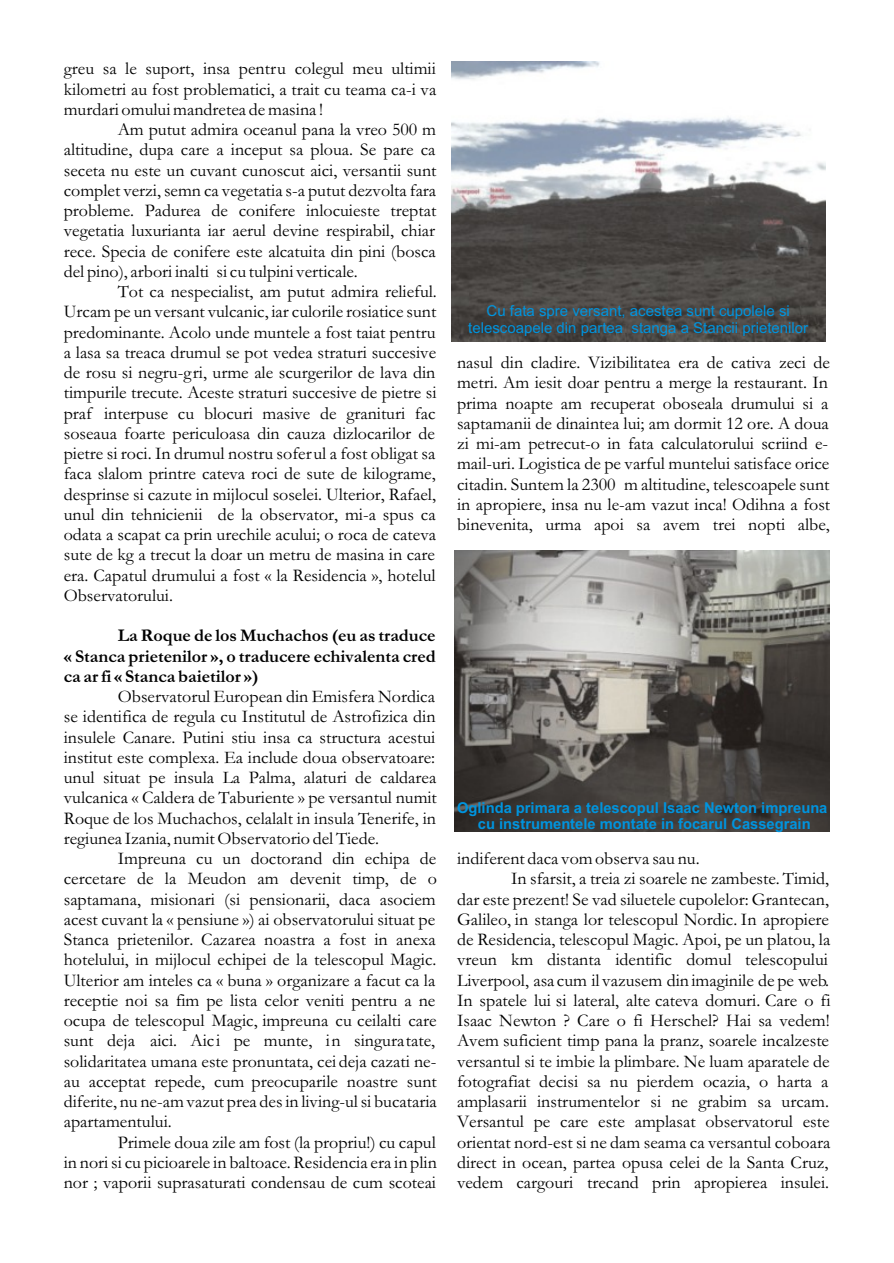
<style>
.page{position:relative;width:894px;height:1263px;background:#fff}
.page>*{position:absolute;margin:0;border:0;box-sizing:border-box;transform-origin:0 0}
.t1{font:18px/20.2px "Garamond";color:#000;text-align:justify}
.t2{font:700 18px/20.2px "Garamond";color:#000;text-align:justify}
.t3{font:700 15px/16.8px "Arial";color:#0094de;text-align:center}
.t4{font:15px/16.8px "Arial";color:#0094de;text-align:center}
</style>
<div class="page">
<img style="left:455px;top:551px;width:374px;height:281px">
<img style="left:451px;top:61px;width:375px;height:281px">
<p class="t1" style="left:64px;top:61px;width:374px">greu sa le suport, insa pentru colegul meu ultimii kilometri au fost problematici, a trait cu teama ca-i va murdari omului mandretea de masina !</p>
<p class="t1" style="left:64px;top:122px;width:374px;text-indent:54px">Am putut admira oceanul pana la vreo 500 m altitudine, dupa care a inceput sa ploua. Se pare ca seceta nu este un cuvant cunoscut aici, versantii sunt complet verzi, semn ca vegetatia s-a putut dezvolta fara probleme. Padurea de conifere inlocuieste treptat vegetatia luxurianta iar aerul devine respirabil, chiar rece. Specia de conifere este alcatuita din pini (bosca del pino), arbori inalti si cu tulpini verticale.</p>
<p class="t1" style="left:64px;top:284px;width:375px;text-indent:54px">Tot ca nespecialist, am putut admira relieful.<br>Urcam pe un versant vulcanic, iar culorile rosiatice sunt predominante. Acolo unde muntele a fost taiat pentru a lasa sa treaca drumul se pot vedea straturi succesive</p>
<p class="t4" style="left:468px;top:304px;width:341px">Cu fata spre versant, acestea sunt cupolele si telescoapele din partea stanga a Stancii prietenilor</p>
<p class="t1" style="left:457px;top:354px;width:375px">nasul din cladire. Vizibilitatea era de cativa zeci de</p>
<p class="t1" style="left:64px;top:365px;width:373px">de rosu si negru-gri, urme ale scurgerilor de lava din</p>
<p class="t1" style="left:457px;top:375px;width:372px">metri. Am iesit doar pentru a merge la restaurant. In</p>
<p class="t1" style="left:64px;top:385px;width:374px">timpurile trecute. Aceste straturi succesive de pietre si</p>
<p class="t1" style="left:457px;top:395px;width:373px">prima noapte am recuperat oboseala drumului si a</p>
<p class="t1" style="left:64px;top:405px;width:373px">praf interpuse cu blocuri masive de granituri fac</p>
<p class="t1" style="left:457px;top:415px;width:373px">saptamanii de dinaintea lui; am dormit 12 ore. A doua</p>
<p class="t1" style="left:64px;top:425px;width:373px">soseaua foarte periculoasa din cauza dizlocarilor de</p>
<p class="t1" style="left:457px;top:435px;width:373px">zi mi-am petrecut-o in fata calculatorului scriind e-</p>
<p class="t1" style="left:64px;top:446px;width:373px">pietre si roci. In drumul nostru soferul a fost obligat sa</p>
<p class="t1" style="left:457px;top:456px;width:374px">mail-uri. Logistica de pe varful muntelui satisface orice</p>
<p class="t1" style="left:64px;top:466px;width:373px">faca slalom printre cateva roci de sute de kilograme,</p>
<p class="t1" style="left:457px;top:476px;width:374px">citadin. Suntem la 2300 m altitudine, telescoapele sunt</p>
<p class="t1" style="left:64px;top:486px;width:374px">desprinse si cazute in mijlocul soselei. Ulterior, Rafael,</p>
<p class="t1" style="left:457px;top:496px;width:375px">in apropiere, insa nu le-am vazut inca! Odihna a fost</p>
<p class="t1" style="left:64px;top:506px;width:373px">unul din tehnicienii de la observator, mi-a spus ca</p>
<p class="t1" style="left:457px;top:516px;width:374px">binevenita, urma apoi sa avem trei nopti albe,</p>
<p class="t1" style="left:64px;top:527px;width:374px">odata a scapat ca prin urechile acului; o roca de cateva sute de kg a trecut la doar un metru de masina in care era. Capatul drumului a fost « la Residencia », hotelul Observatorului.</p>
<p class="t2" style="left:64px;top:628px;width:374px;text-indent:54px">La Roque de los Muchachos (eu as traduce « Stanca prietenilor », o traducere echivalenta cred ca ar fi « Stanca baietilor »)</p>
<p class="t1" style="left:64px;top:689px;width:375px;text-indent:54px">Observatorul European din Emisfera Nordica se identifica de regula cu Institutul de Astrofizica din insulele Canare. Putini stiu insa ca structura acestui institut este complexa. Ea include doua observatoare: unul situat pe insula La Palma, alaturi de caldarea vulcanica « Caldera de Taburiente » pe versantul numit Roque de los Muchachos, celalalt in insula Tenerife, in regiunea Izania, numit Observatorio del Tiede.</p>
<p class="t1" style="left:64px;top:851px;width:637px;text-indent:54px">Impreuna cu un doctorand din echipa de indiferent daca vom observa sau nu. cercetare de la Meudon am devenit timp, de o</p>
<p class="t3" style="left:457px;top:800px;width:372px">Oglinda primara a telescopul Isaac Newton impreuna cu instrumentele montate in focarul Cassegrain</p>
<p class="t1" style="left:64px;top:871px;width:768px;text-align:left;text-indent:447px">In sfarsit, a treia zi soarele ne zambeste. Timid, saptamana, misionari (si pensionarii, daca asociem dar este prezent! Se vad siluetele cupolelor: Grantecan, acest cuvant la « pensiune ») ai observatorului situat pe Galileo, in stanga lor telescopul Nordic. In apropiere Stanca prietenilor. Cazarea noastra a fost in anexa de Residencia, telescopul Magic. Apoi, pe un platou, la hotelului, in mijlocul echipei de la telescopul Magic. vreun km distanta identific domul telescopului Ulterior am inteles ca « buna » organizare a facut ca la Liverpool, asa cum il vazusem din imaginile de pe web. receptie noi sa fim pe lista celor veniti pentru a ne In spatele lui si lateral, alte cateva domuri. Care o fi ocupa de telescopul Magic, impreuna cu ceilalti care Isaac Newton ? Care o fi Herschel? Hai sa vedem! sunt deja aici. Aici pe munte, in singuratate, Avem suficient timp pana la pranz, soarele incalzeste solidaritatea umana este pronuntata, cei deja cazati ne- versantul si te imbie la plimbare. Ne luam aparatele de au acceptat repede, cum preocuparile noastre sunt fotografiat decisi sa nu pierdem ocazia, o harta a diferite, nu ne-am vazut prea des in living-ul si bucataria amplasarii instrumentelor si ne grabim sa urcam. apartamentului.</p>
<p class="t1" style="left:64px;top:1114px;width:768px;text-align:right">Versantul pe care este amplasat observatorul este<br>Primele doua zile am fost (la propriu!) cu capul orientat nord-est si ne dam seama ca versantul coboara<br>in nori si cu picioarele in baltoace. Residencia era in plin direct in ocean, partea opusa celei de la Santa Cruz, nor ; vaporii suprasaturati condensau de cum scoteai vedem cargouri trecand prin apropierea insulei.</p>
</div>
